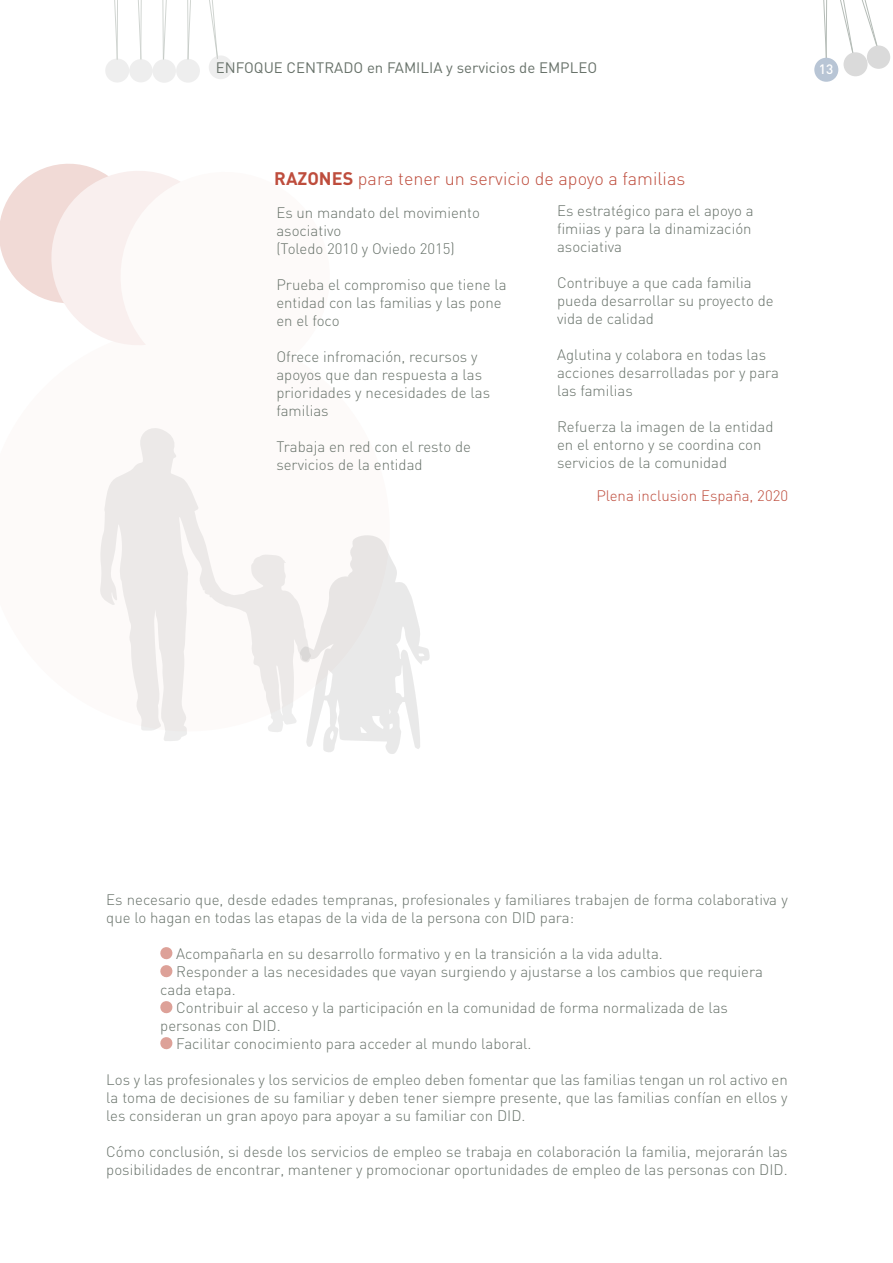
<style>
.page{position:relative;width:893px;height:1263px;background:#fff}
.page>*{position:absolute;margin:0;border:0;box-sizing:border-box;transform-origin:0 0}
.t1{font:300 18px "DIN";color:#be4d3d}
.t2{font:300 15px/18px "DIN";color:#68726a}
.t3{font:15px "DIN";color:#68726a}
.t4{font:300 15px "DIN";color:#be4d3d}
.t5{font:500 13.5px "DIN";color:#fff}
.s1{font-weight:700}
</style>
<div class="page">
<svg style="left:187px;top:0;width:4px;height:59px"></svg>
<svg style="left:163px;top:0;width:4px;height:59px"></svg>
<svg style="left:138px;top:0;width:4px;height:59px"></svg>
<svg style="left:114px;top:0;width:4px;height:58px"></svg>
<div style="left:152px;top:59px;width:24px;height:24px;background:#eee;border-radius:50%"></div>
<div style="left:105px;top:58px;width:24px;height:25px;background:#eee;border-radius:50%"></div>
<div style="left:129px;top:59px;width:24px;height:24px;background:#eee;border-radius:50%"></div>
<div style="left:176px;top:59px;width:24px;height:24px;background:#eee;border-radius:50%"></div>
<svg style="left:209px;top:0;width:23px;height:79px"></svg>
<svg style="left:823px;top:0;width:4px;height:58px"></svg>
<div style="left:814px;top:58px;width:24px;height:24px;background:#b8c5d5;border-radius:50%"></div>
<svg style="left:862px;top:0;width:16px;height:54px"></svg>
<svg style="left:840px;top:0;width:14px;height:52px"></svg>
<div style="left:843px;top:52px;width:25px;height:24px;background:#dadada;border-radius:50%"></div>
<div style="left:867px;top:45px;width:23px;height:24px;background:#dadada;border-radius:50%"></div>
<svg style="left:0;top:163px;width:107px;height:176px"></svg>
<svg style="left:107px;top:171px;width:73px;height:174px"></svg>
<svg style="left:160px;top:947px;width:13px;height:31px"></svg>
<svg style="left:160px;top:1001px;width:13px;height:13px"></svg>
<svg style="left:160px;top:1037px;width:13px;height:13px"></svg>
<svg style="left:306px;top:535px;width:124px;height:219px"></svg>
<svg style="left:100px;top:428px;width:211px;height:313px"></svg>
<p class="t3" style="left:216px;top:59px;width:383px">ENFOQUE CENTRADO en FAMILIA y servicios de EMPLEO</p>
<p class="t5" style="left:819px;top:60px;width:16px">13</p>
<p class="t1" style="left:274px;top:166px;width:413px"><span class="s1">RAZONES</span> para tener un servicio de apoyo a familias</p>
<p class="t2" style="left:276px;top:203px;width:205px">Es un mandato del movimiento asociativo<br>(Toledo 2010 y Oviedo 2015)</p>
<p class="t2" style="left:276px;top:275px;width:232px">Prueba el compromiso que tiene la entidad con las familias y las pone en el foco</p>
<p class="t2" style="left:276px;top:347px;width:215px">Ofrece infromación, recursos y apoyos que dan respuesta a las prioridades y necesidades de las familias</p>
<p class="t2" style="left:276px;top:437px;width:196px">Trabaja en red con el resto de servicios de la entidad</p>
<p class="t2" style="left:557px;top:201px;width:198px">Es estratégico para el apoyo a fimiias y para la dinamización asociativa</p>
<p class="t2" style="left:557px;top:273px;width:218px">Contribuye a que cada familia pueda desarrollar su proyecto de vida de calidad</p>
<p class="t2" style="left:557px;top:345px;width:224px">Aglutina y colabora en todas las acciones desarrolladas por y para las familias</p>
<p class="t2" style="left:557px;top:417px;width:218px">Refuerza la imagen de la entidad en el entorno y se coordina con servicios de la comunidad</p>
<p class="t4" style="left:596px;top:486px;width:193px">Plena inclusion España, 2020</p>
<p class="t2" style="left:106px;top:890px;width:683px">Es necesario que, desde edades tempranas, profesionales y familiares trabajen de forma colaborativa y que lo hagan en todas las etapas de la vida de la persona con DID para:</p>
<p class="t2" style="left:176px;top:944px;width:488px">Acompañarla en su desarrollo formativo y en la transición a la vida adulta.</p>
<p class="t2" style="left:176px;top:962px;width:588px">Responder a las necesidades que vayan surgiendo y ajustarse a los cambios que requiera</p>
<p class="t2" style="left:160px;top:980px;width:77px">cada etapa.</p>
<p class="t2" style="left:176px;top:998px;width:553px">Contribuir al acceso y la participación en la comunidad de forma normalizada de las</p>
<p class="t2" style="left:160px;top:1016px;width:122px">personas con DID.</p>
<p class="t2" style="left:176px;top:1034px;width:357px">Facilitar conocimiento para acceder al mundo laboral.</p>
<p class="t2" style="left:106px;top:1070px;width:683px;text-align:justify">Los y las profesionales y los servicios de empleo deben fomentar que las familias tengan un rol activo en la toma de decisiones de su familiar y deben tener siempre presente, que las familias confían en ellos y les consideran un gran apoyo para apoyar a su familiar con DID.</p>
<p class="t2" style="left:106px;top:1142px;width:683px">Cómo conclusión, si desde los servicios de empleo se trabaja en colaboración la familia, mejorarán las posibilidades de encontrar, mantener y promocionar oportunidades de empleo de las personas con DID.</p>
</div>
